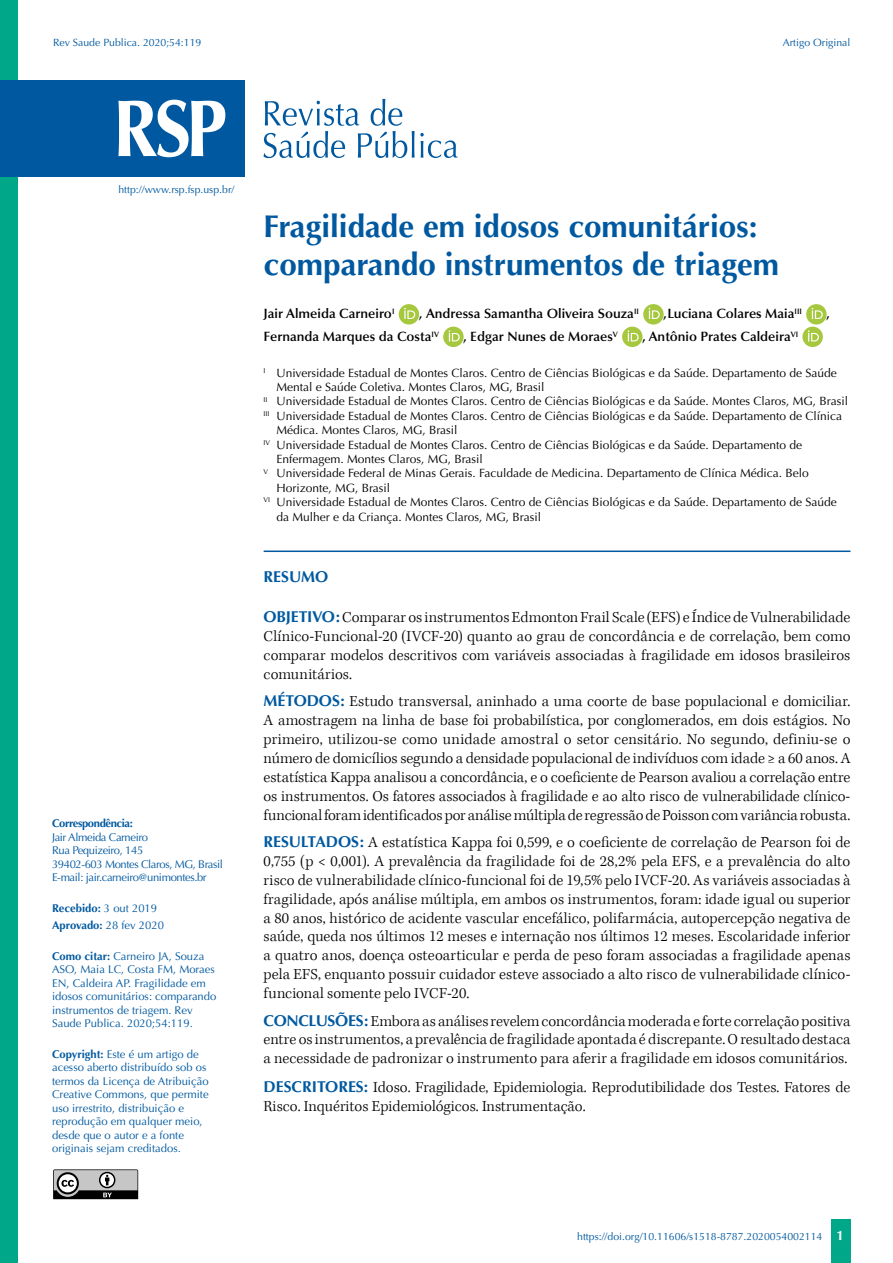
<style>
.page{position:relative;width:893px;height:1263px;background:#fff}
.page>*{position:absolute;margin:0;border:0;box-sizing:border-box;transform-origin:0 0}
.t1{font:700 31.5px/37.8px "Optima";color:#0059a0}
.t2{font:300 15.75px/18.9px "Kepler Std";color:#000;text-align:justify}
.t3{font:700 15.75px "Optima";color:#0059a0}
.t4{font:600 13.5px "Optima";color:#000}
.t5{font:12px "Optima";color:#000}
.t6{font:11.25px/13.5px "Optima";color:#0059a0}
.t7{font:11.25px/13.5px "Optima";letter-spacing:-.035em;color:#0059a0}
.t8{font:700 11.25px/17.7px "Optima";color:#0059a0}
.t9{font:700 11.25px "Optima";letter-spacing:-.03em;color:#0059a0}
.t10{font:10.5px "Optima";color:#0059a0}
.s1{font-weight:400}
.s2{font-weight:700}
.s3{font-family:"Optima";font-weight:700;color:#0059a0}
.s4{font-weight:700;font-size:13.5px;color:#fff}
</style>
<div class="page">
<div style="left:831px;top:1220px;width:20px;height:43px;background:#00a788"></div>
<svg style="left:53px;top:1169px;width:85px;height:30px"></svg>
<div style="left:0;top:0;width:18px;height:1263px;background:#00a788"></div>
<hr style="left:264px;top:550px;width:586px;height:2px;background:#0059a0">
<div style="left:399px;top:304px;width:20px;height:20px;background:#a6c83e;border-radius:50%"></div>
<svg style="left:404px;top:308px;width:11px;height:11px"></svg>
<div style="left:643px;top:304px;width:21px;height:20px;background:#a6c83e;border-radius:50%"></div>
<svg style="left:649px;top:308px;width:11px;height:11px"></svg>
<div style="left:806px;top:304px;width:21px;height:20px;background:#a6c83e;border-radius:50%"></div>
<svg style="left:812px;top:308px;width:11px;height:11px"></svg>
<div style="left:443px;top:327px;width:21px;height:20px;background:#a6c83e;border-radius:50%"></div>
<svg style="left:449px;top:330px;width:11px;height:11px"></svg>
<svg style="left:622px;top:327px;width:20px;height:20px"></svg>
<svg style="left:628px;top:330px;width:11px;height:11px"></svg>
<div style="left:802px;top:327px;width:21px;height:20px;background:#a6c83e;border-radius:50%"></div>
<svg style="left:808px;top:330px;width:11px;height:11px"></svg>
<svg style="left:263px;top:99px;width:195px;height:59px"></svg>
<div style="left:0;top:80px;width:244px;height:96px;background:#0059a0"></div>
<svg style="left:118px;top:100px;width:107px;height:57px"></svg>
<p class="t10" style="left:53px;top:36px;width:150px">Rev Saude Publica. 2020;54:119</p>
<p class="t10" style="left:783px;top:36px;width:69px">Artigo Original</p>
<p class="t10" style="left:118px;top:183px;width:117px">http://www.rsp.fsp.usp.br/</p>
<p class="t9" style="left:52px;top:817px;width:82px">Correspondência:</p>
<p class="t7" style="left:52px;top:830px;width:172px">Jair Almeida Carneiro<br>Rua Pequizeiro, 145<br>39402-603 Montes Claros, MG, Brasil<br>E-mail: jair.carneiro@unimontes.br</p>
<p class="t8" style="left:52px;top:899px;width:113px">Recebido: <span class="s1">3 out 2019<br></span>Aprovado: <span class="s1">28 fev 2020</span></p>
<p class="t6" style="left:52px;top:949px;width:166px"><span class="s2">Como citar:</span> Carneiro JA, Souza<br>ASO, Maia LC, Costa FM, Moraes<br>EN, Caldeira AP. Fragilidade em idosos comunitários: comparando instrumentos de triagem. Rev<br>Saude Publica. 2020;54:119.</p>
<p class="t6" style="left:52px;top:1047px;width:158px"><span class="s2">Copyright:</span> Este é um artigo de acesso aberto distribuído sob os termos da Licença de Atribuição<br>Creative Commons, que permite uso irrestrito, distribuição e reprodução em qualquer meio, desde que o autor e a fonte originais sejam creditados.</p>
<h1 class="t1" style="left:264px;top:208px;width:517px">Fragilidade em idosos comunitários: comparando instrumentos de triagem</h1>
<p class="t4" style="left:264px;top:306px;width:132px">Jair Almeida Carneiro<sup>I</sup></p>
<p class="t4" style="left:419px;top:306px;width:221px">, Andressa Samantha Oliveira Souza<sup>II</sup></p>
<p class="t4" style="left:664px;top:306px;width:140px">,Luciana Colares Maia<sup>III</sup></p>
<p class="t4" style="left:827px;top:306px;width:5px">,</p>
<p class="t4" style="left:264px;top:329px;width:177px">Fernanda Marques da Costa<sup>IV</sup></p>
<p class="t4" style="left:464px;top:329px;width:156px">, Edgar Nunes de Moraes<sup>V</sup></p>
<p class="t4" style="left:642px;top:329px;width:157px">, Antônio Prates Caldeira<sup>VI</sup></p>
<p class="t5" style="left:264px;top:366px;width:575px"><sup>I</sup> Universidade Estadual de Montes Claros. Centro de Ciências Biológicas e da Saúde. Departamento de Saúde</p>
<p class="t5" style="left:276px;top:380px;width:270px">Mental e Saúde Coletiva. Montes Claros, MG, Brasil</p>
<p class="t5" style="left:264px;top:394px;width:586px"><sup>II</sup> Universidade Estadual de Montes Claros. Centro de Ciências Biológicas e da Saúde. Montes Claros, MG, Brasil</p>
<p class="t5" style="left:264px;top:409px;width:580px"><sup>III</sup> Universidade Estadual de Montes Claros. Centro de Ciências Biológicas e da Saúde. Departamento de Clínica</p>
<p class="t5" style="left:276px;top:423px;width:183px">Médica. Montes Claros, MG, Brasil</p>
<p class="t5" style="left:264px;top:438px;width:540px"><sup>IV</sup> Universidade Estadual de Montes Claros. Centro de Ciências Biológicas e da Saúde. Departamento de</p>
<p class="t5" style="left:276px;top:452px;width:208px">Enfermagem. Montes Claros, MG, Brasil</p>
<p class="t5" style="left:264px;top:466px;width:547px"><sup>V</sup> Universidade Federal de Minas Gerais. Faculdade de Medicina. Departamento de Clínica Médica. Belo</p>
<p class="t5" style="left:276px;top:481px;width:115px">Horizonte, MG, Brasil</p>
<p class="t5" style="left:264px;top:495px;width:575px"><sup>VI</sup> Universidade Estadual de Montes Claros. Centro de Ciências Biológicas e da Saúde. Departamento de Saúde</p>
<p class="t5" style="left:276px;top:510px;width:266px">da Mulher e da Criança. Montes Claros, MG, Brasil</p>
<p class="t3" style="left:264px;top:567px;width:66px">RESUMO</p>
<p class="t2" style="left:264px;top:608px;width:588px"><span class="s3">OBJETIVO:</span> Comparar os instrumentos Edmonton Frail Scale (EFS) e Índice de Vulnerabilidade Clínico-Funcional-20 (IVCF-20) quanto ao grau de concordância e de correlação, bem como comparar modelos descritivos com variáveis associadas à fragilidade em idosos brasileiros comunitários.</p>
<p class="t2" style="left:264px;top:692px;width:588px"><span class="s3">MÉTODOS:</span> Estudo transversal, aninhado a uma coorte de base populacional e domiciliar.<br>A amostragem na linha de base foi probabilística, por conglomerados, em dois estágios. No primeiro, utilizou-se como unidade amostral o setor censitário. No segundo, definiu-se o número de domicílios segundo a densidade populacional de indivíduos com idade ≥ a 60 anos. A estatística Kappa analisou a concordância, e o coeficiente de Pearson avaliou a correlação entre os instrumentos. Os fatores associados à fragilidade e ao alto risco de vulnerabilidade clínico&shy;funcional foram identificados por análise múltipla de regressão de Poisson com variância robusta.</p>
<p class="t2" style="left:264px;top:833px;width:588px"><span class="s3">RESULTADOS:</span> A estatística Kappa foi 0,599, e o coeficiente de correlação de Pearson foi de 0,755 (p &lt; 0,001). A prevalência da fragilidade foi de 28,2% pela EFS, e a prevalência do alto risco de vulnerabilidade clínico-funcional foi de 19,5% pelo IVCF-20. As variáveis associadas à fragilidade, após análise múltipla, em ambos os instrumentos, foram: idade igual ou superior a 80 anos, histórico de acidente vascular encefálico, polifarmácia, autopercepção negativa de saúde, queda nos últimos 12 meses e internação nos últimos 12 meses. Escolaridade inferior a quatro anos, doença osteoarticular e perda de peso foram associadas a fragilidade apenas pela EFS, enquanto possuir cuidador esteve associado a alto risco de vulnerabilidade clínico&shy;funcional somente pelo IVCF-20.</p>
<p class="t2" style="left:264px;top:1012px;width:588px"><span class="s3">CONCLUSÕES:</span> Embora as análises revelem concordância moderada e forte correlação positiva entre os instrumentos, a prevalência de fragilidade apontada é discrepante. O resultado destaca a necessidade de padronizar o instrumento para aferir a fragilidade em idosos comunitários.</p>
<p class="t2" style="left:264px;top:1077px;width:588px;line-height:19.8px"><span class="s3">DESCRITORES:</span> Idoso. Fragilidade, Epidemiologia. Reprodutibilidade dos Testes. Fatores de<br>Risco. Inquéritos Epidemiológicos. Instrumentação.</p>
<p class="t10" style="left:577px;top:1230px;width:268px">https://doi.org/10.11606/s1518-8787.2020054002114 <span class="s4">1</span></p>
</div>
